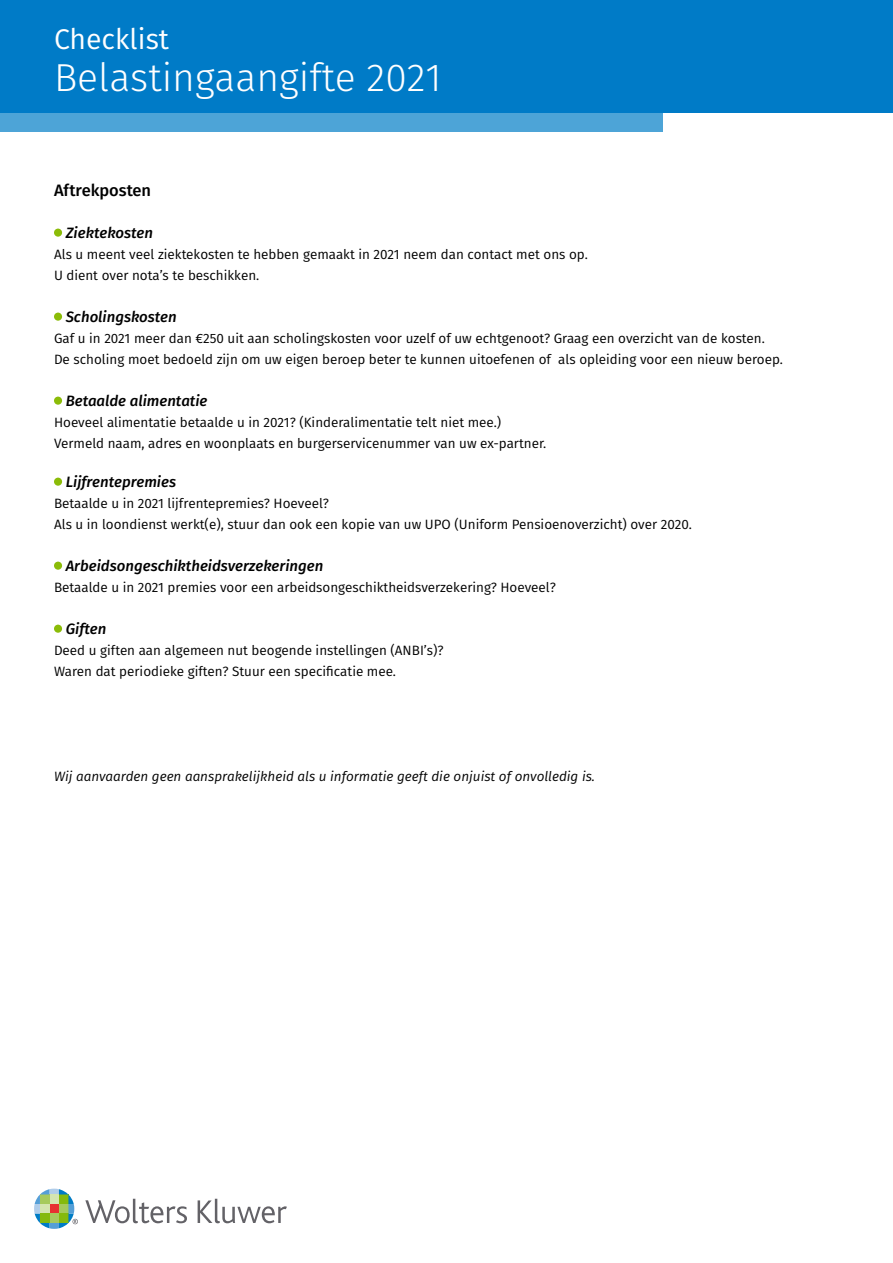
<style>
.page{position:relative;width:893px;height:1263px;background:#fff}
.page>*{position:absolute;margin:0;border:0;box-sizing:border-box;transform-origin:0 0}
.t1{font:300 39px "Fira Sans";color:#fff}
.t2{font:28.5px "Fira Sans";color:#fff}
.t3{font:500 16.5px "Fira Sans";color:#000}
.t4{font:italic 500 15px "Fira Sans";color:#000}
.t5{font:13.5px/21px "Fira Sans";color:#000}
.t6{font:italic 13.5px "Fira Sans";color:#000}
</style>
<div class="page">
<div style="left:0;top:0;width:893px;height:113px;background:#007bc7"></div>
<div style="left:0;top:113px;width:662px;height:19px;background:#4da4d7"></div>
<div style="left:54px;top:229px;width:8px;height:8px;background:#8bbc08;border-radius:50%"></div>
<div style="left:54px;top:313px;width:8px;height:8px;background:#8bbc08;border-radius:50%"></div>
<div style="left:54px;top:397px;width:8px;height:8px;background:#8bbc08;border-radius:50%"></div>
<div style="left:54px;top:478px;width:8px;height:8px;background:#8bbc08;border-radius:50%"></div>
<div style="left:54px;top:562px;width:8px;height:8px;background:#8bbc08;border-radius:50%"></div>
<div style="left:54px;top:625px;width:8px;height:8px;background:#8bbc08;border-radius:50%"></div>
<svg style="left:85px;top:1199px;width:102px;height:24px"></svg>
<svg style="left:198px;top:1199px;width:89px;height:24px"></svg>
<svg style="left:34px;top:1188px;width:44px;height:41px"></svg>
<h2 class="t2" style="left:54px;top:18px;width:117px">Checklist</h2>
<h1 class="t1" style="left:54px;top:50px;width:389px">Belastingaangifte 2021</h1>
<p class="t3" style="left:54px;top:177px;width:99px">Aftrekposten</p>
<p class="t4" style="left:66px;top:221px;width:89px">Ziektekosten</p>
<p class="t5" style="left:54px;top:244px;width:535px">Als u meent veel ziektekosten te hebben gemaakt in 2021 neem dan contact met ons op.<br>U dient over nota’s te beschikken.</p>
<p class="t4" style="left:66px;top:305px;width:113px">Scholingskosten</p>
<p class="t5" style="left:54px;top:328px;width:730px">Gaf u in 2021 meer dan €250 uit aan scholingskosten voor uzelf of uw echtgenoot? Graag een overzicht van de kosten.<br>De scholing moet bedoeld zijn om uw eigen beroep beter te kunnen uitoefenen of als opleiding voor een nieuw beroep.</p>
<p class="t4" style="left:66px;top:389px;width:143px">Betaalde alimentatie</p>
<p class="t5" style="left:54px;top:412px;width:494px">Hoeveel alimentatie betaalde u in 2021? (Kinderalimentatie telt niet mee.)<br>Vermeld naam, adres en woonplaats en burgerservicenummer van uw ex-partner.</p>
<p class="t4" style="left:66px;top:470px;width:112px">Lijfrentepremies</p>
<p class="t5" style="left:54px;top:493px;width:639px">Betaalde u in 2021 lijfrentepremies? Hoeveel?<br>Als u in loondienst werkt(e), stuur dan ook een kopie van uw UPO (Uniform Pensioenoverzicht) over 2020.</p>
<p class="t4" style="left:66px;top:554px;width:259px">Arbeidsongeschiktheidsverzekeringen</p>
<p class="t5" style="left:54px;top:577px;width:503px">Betaalde u in 2021 premies voor een arbeidsongeschiktheidsverzekering? Hoeveel?</p>
<p class="t4" style="left:66px;top:617px;width:42px">Giften</p>
<p class="t5" style="left:54px;top:640px;width:391px">Deed u giften aan algemeen nut beogende instellingen (ANBI’s)?<br>Waren dat periodieke giften? Stuur een specificatie mee.</p>
<p class="t6" style="left:54px;top:766px;width:543px">Wij aanvaarden geen aansprakelijkheid als u informatie geeft die onjuist of onvolledig is.</p>
</div>
